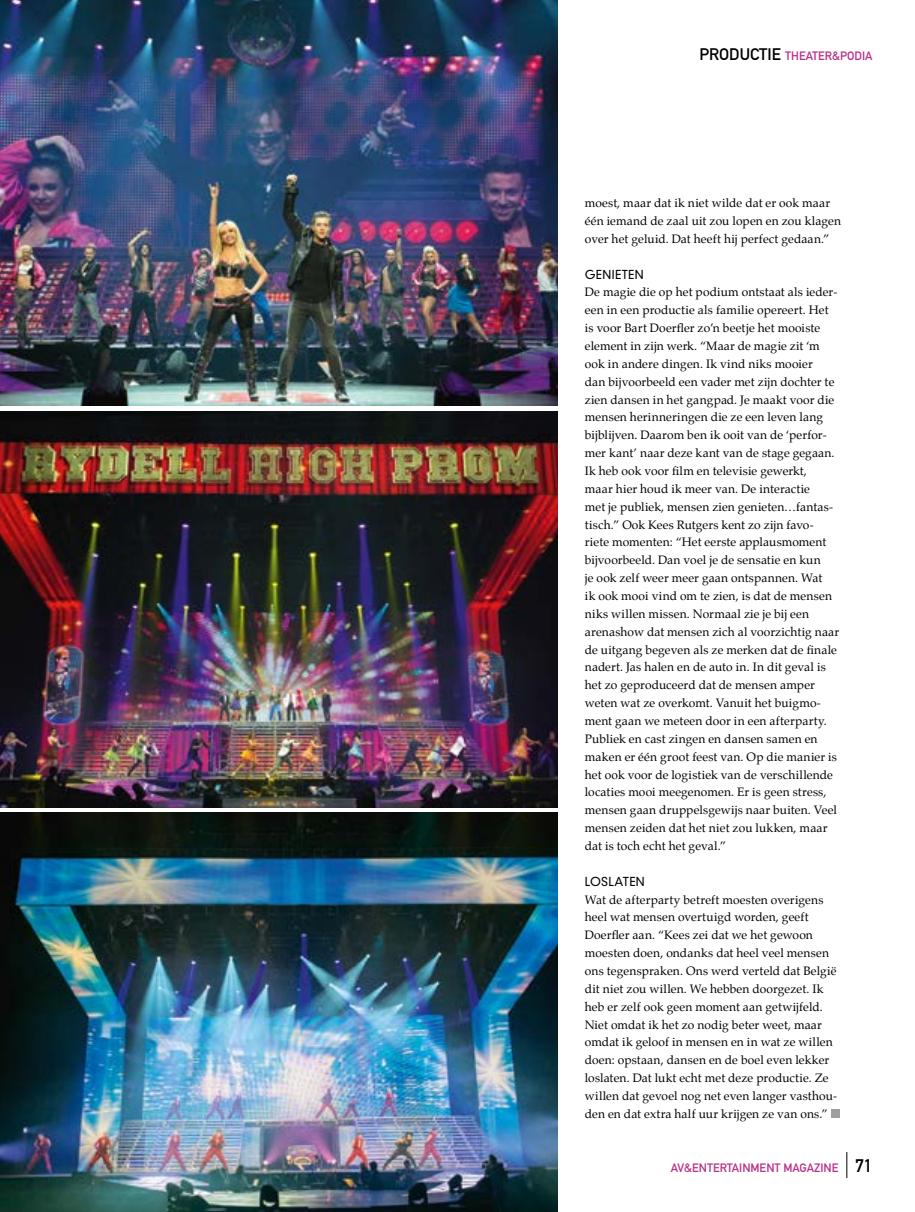
<style>
.page{position:relative;width:915px;height:1212px;background:#fff}
.page>*{position:absolute;margin:0;border:0;box-sizing:border-box;transform-origin:0 0}
.t1{font:12px/17.9px "Palatino";letter-spacing:.01em;color:#000}
.t2{font:12px "DIN Mittelschrift";color:#b82e88}
.t3{font:300 12px "DIN Neuzeit Grotesk";letter-spacing:.03em;color:#000}
.s1{font-size:16.5px;color:#000}
.s2{font-size:18px;color:#000}
</style>
<div class="page">
<div style="left:830px;top:1109px;width:9px;height:9px;background:#9d9d9c"></div>
<img style="left:0;top:412px;width:557px;height:395px">
<img style="left:0;top:0;width:557px;height:406px">
<img style="left:0;top:812px;width:557px;height:400px">
<svg style="left:846px;top:1152px;width:1px;height:26px"></svg>
<p class="t2" style="left:699px;top:49px;width:174px"><span class="s1">PRODUCTIE</span> THEATER&amp;PODIA</p>
<p class="t1" style="left:584px;top:194px;width:258px">moest, maar dat ik niet wilde dat er ook maar één iemand de zaal uit zou lopen en zou klagen over het geluid. Dat heeft hij perfect gedaan.”</p>
<p class="t3" style="left:584px;top:267px;width:60px">GENIETEN</p>
<p class="t1" style="left:584px;top:283px;width:256px">De magie die op het podium ontstaat als ieder&shy;een in een productie als familie opereert. Het is voor Bart Doerfler zo’n beetje het mooiste element in zijn werk. “Maar de magie zit ‘m ook in andere dingen. Ik vind niks mooier<br>dan bijvoorbeeld een vader met zijn dochter te zien dansen in het gangpad. Je maakt voor die mensen herinneringen die ze een leven lang bijblijven. Daarom ben ik ooit van de ‘perfor&shy;mer kant’ naar deze kant van de stage gegaan.<br>Ik heb ook voor film en televisie gewerkt,<br>maar hier houd ik meer van. De interactie<br>met je publiek, mensen zien genieten…fantas&shy;tisch.” Ook Kees Rutgers kent zo zijn favo&shy;riete momenten: “Het eerste applausmoment bijvoorbeeld. Dan voel je de sensatie en kun<br>je ook zelf weer meer gaan ontspannen. Wat<br>ik ook mooi vind om te zien, is dat de mensen niks willen missen. Normaal zie je bij een arenashow dat mensen zich al voorzichtig naar de uitgang begeven als ze merken dat de finale nadert. Jas halen en de auto in. In dit geval is het zo geproduceerd dat de mensen amper weten wat ze overkomt. Vanuit het buigmo&shy;ment gaan we meteen door in een afterparty.<br>Publiek en cast zingen en dansen samen en maken er één groot feest van. Op die manier is het ook voor de logistiek van de verschillende locaties mooi meegenomen. Er is geen stress, mensen gaan druppelsgewijs naar buiten. Veel mensen zeiden dat het niet zou lukken, maar dat is toch echt het geval.”</p>
<p class="t3" style="left:584px;top:874px;width:61px">LOSLATEN</p>
<p class="t1" style="left:584px;top:890px;width:253px">Wat de afterparty betreft moesten overigens heel wat mensen overtuigd worden, geeft Doerfler aan. “Kees zei dat we het gewoon moesten doen, ondanks dat heel veel mensen ons tegenspraken. Ons werd verteld dat België dit niet zou willen. We hebben doorgezet. Ik heb er zelf ook geen moment aan getwijfeld.<br>Niet omdat ik het zo nodig beter weet, maar omdat ik geloof in mensen en in wat ze willen doen: opstaan, dansen en de boel even lekker loslaten. Dat lukt echt met deze productie. Ze willen dat gevoel nog net even langer vasthou&shy;den en dat extra half uur krijgen ze van ons.”</p>
<p class="t2" style="left:670px;top:1161px;width:203px">AV&amp;ENTERTAINMENT MAGAZINE <span class="s2">71</span></p>
</div>
